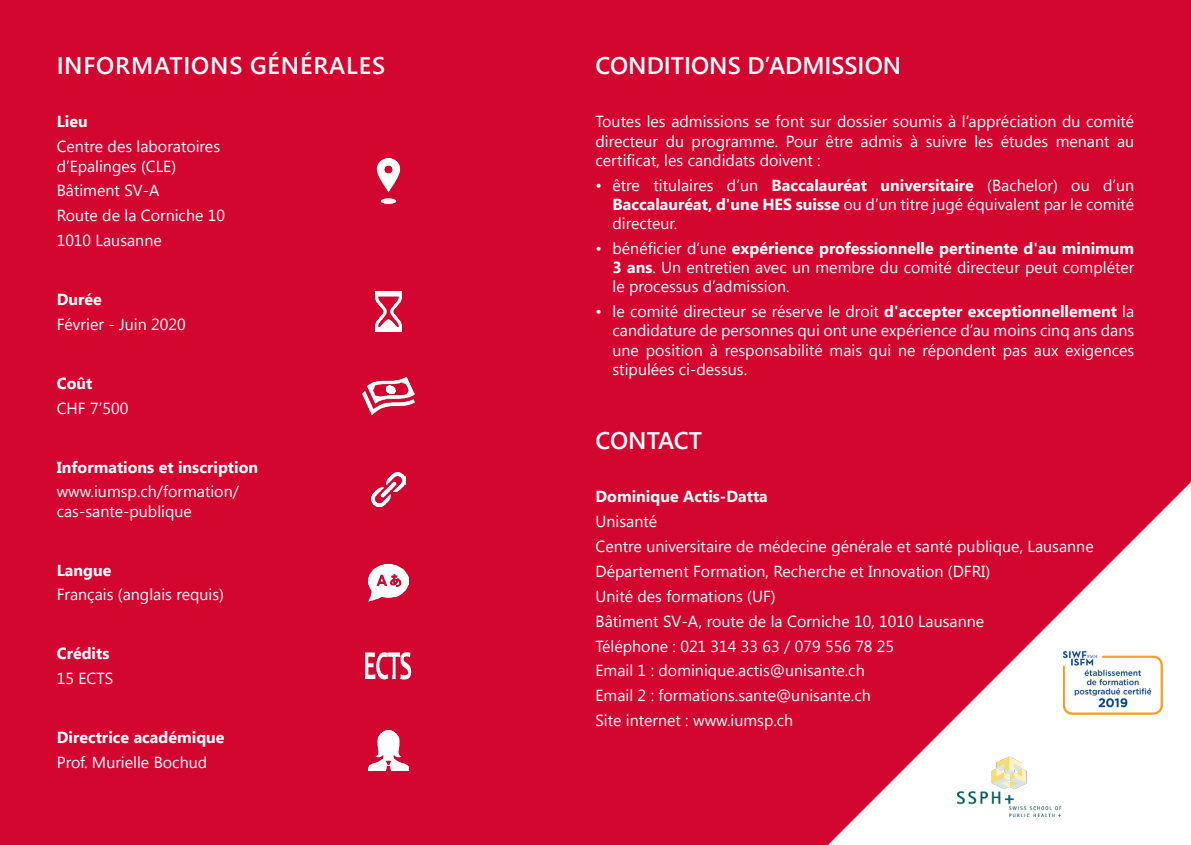
<style>
.page{position:relative;width:1191px;height:845px;background:#d30630}
.page>*{position:absolute;margin:0;border:0;box-sizing:border-box;transform-origin:0 0}
.t1{font:600 24px "Segoe UI";color:#fff}
.t2{font:600 24px "Segoe UI";letter-spacing:.035em;color:#fff}
.t3{font:16px/19.2px "Segoe UI";color:#fff}
.t4{font:700 16px "Segoe UI";color:#fff}
.s1{font-weight:700}
</style>
<div class="page">
<img style="left:369px;top:730px;width:39px;height:40px">
<svg style="left:828px;top:482px;width:363px;height:363px"></svg>
<img style="left:1064px;top:650px;width:98px;height:64px">
<img style="left:958px;top:756px;width:102px;height:60px">
<img style="left:363px;top:376px;width:51px;height:40px">
<img style="left:369px;top:563px;width:39px;height:39px">
<img style="left:371px;top:472px;width:34px;height:34px">
<img style="left:374px;top:292px;width:29px;height:39px">
<img style="left:376px;top:158px;width:25px;height:46px">
<img style="left:365px;top:653px;width:46px;height:27px">
<h1 class="t2" style="left:57px;top:46px;width:330px">INFORMATIONS GÉNÉRALES</h1>
<p class="t4" style="left:57px;top:113px;width:33px">Lieu</p>
<p class="t3" style="left:57px;top:136px;width:165px">Centre des laboratoires d’Epalinges (CLE)</p>
<p class="t3" style="left:57px;top:178px;width:170px;line-height:24.8px">Bâtiment SV-A<br>Route de la Corniche 10<br>1010 Lausanne</p>
<p class="t4" style="left:57px;top:290px;width:47px">Durée</p>
<p class="t3" style="left:57px;top:314px;width:130px">Février - Juin 2020</p>
<p class="t4" style="left:57px;top:374px;width:37px">Coût</p>
<p class="t3" style="left:57px;top:398px;width:73px">CHF 7’500</p>
<p class="t4" style="left:57px;top:458px;width:203px">Informations et inscription</p>
<p class="t3" style="left:57px;top:481px;width:184px">www.iumsp.ch/formation/ cas-sante-publique</p>
<p class="t4" style="left:57px;top:561px;width:56px">Langue</p>
<p class="t3" style="left:57px;top:584px;width:169px">Français (anglais requis)</p>
<p class="t4" style="left:57px;top:644px;width:54px">Crédits</p>
<p class="t3" style="left:57px;top:668px;width:58px">15 ECTS</p>
<p class="t4" style="left:57px;top:728px;width:169px">Directrice académique</p>
<p class="t3" style="left:57px;top:752px;width:152px">Prof. Murielle Bochud</p>
<h1 class="t1" style="left:595px;top:46px;width:307px">CONDITIONS D’ADMISSION</h1>
<p class="t3" style="left:595px;top:111px;width:540px;text-align:justify">Toutes les admissions se font sur dossier soumis à l’appréciation du comité directeur du programme. Pour être admis à suivre les études menant au certificat, les candidats doivent :</p>
<p class="t3" style="left:612px;top:175px;width:523px;text-align:justify;text-indent:-17px">• être titulaires d’un <span class="s1">Baccalauréat universitaire</span> (Bachelor) ou d’un <span class="s1">Baccalauréat, d'une HES suisse</span> ou d’un titre jugé équivalent par le comité directeur.</p>
<p class="t3" style="left:612px;top:238px;width:523px;text-align:justify;text-indent:-17px">• bénéficier d’une <span class="s1">expérience professionnelle pertinente d'au minimum 3 ans</span>. Un entretien avec un membre du comité directeur peut compléter le processus d’admission.</p>
<p class="t3" style="left:612px;top:301px;width:523px;text-align:justify;text-indent:-17px">• le comité directeur se réserve le droit <span class="s1">d'accepter exceptionnellement</span> la candidature de personnes qui ont une expérience d’au moins cinq ans dans une position à responsabilité mais qui ne répondent pas aux exigences stipulées ci-dessus.</p>
<h1 class="t1" style="left:595px;top:421px;width:108px">CONTACT</h1>
<p class="t4" style="left:595px;top:487px;width:174px">Dominique Actis-Datta</p>
<p class="t3" style="left:595px;top:508px;width:500px;line-height:24.8px">Unisanté<br>Centre universitaire de médecine générale et santé publique, Lausanne Département Formation, Recherche et Innovation (DFRI)<br>Unité des formations (UF)<br>Bâtiment SV-A, route de la Corniche 10, 1010 Lausanne<br>Téléphone : 021 314 33 63 / 079 556 78 25<br>Email 1 : dominique.actis@unisante.ch<br>Email 2 : formations.sante@unisante.ch<br>Site internet : www.iumsp.ch</p>
</div>
